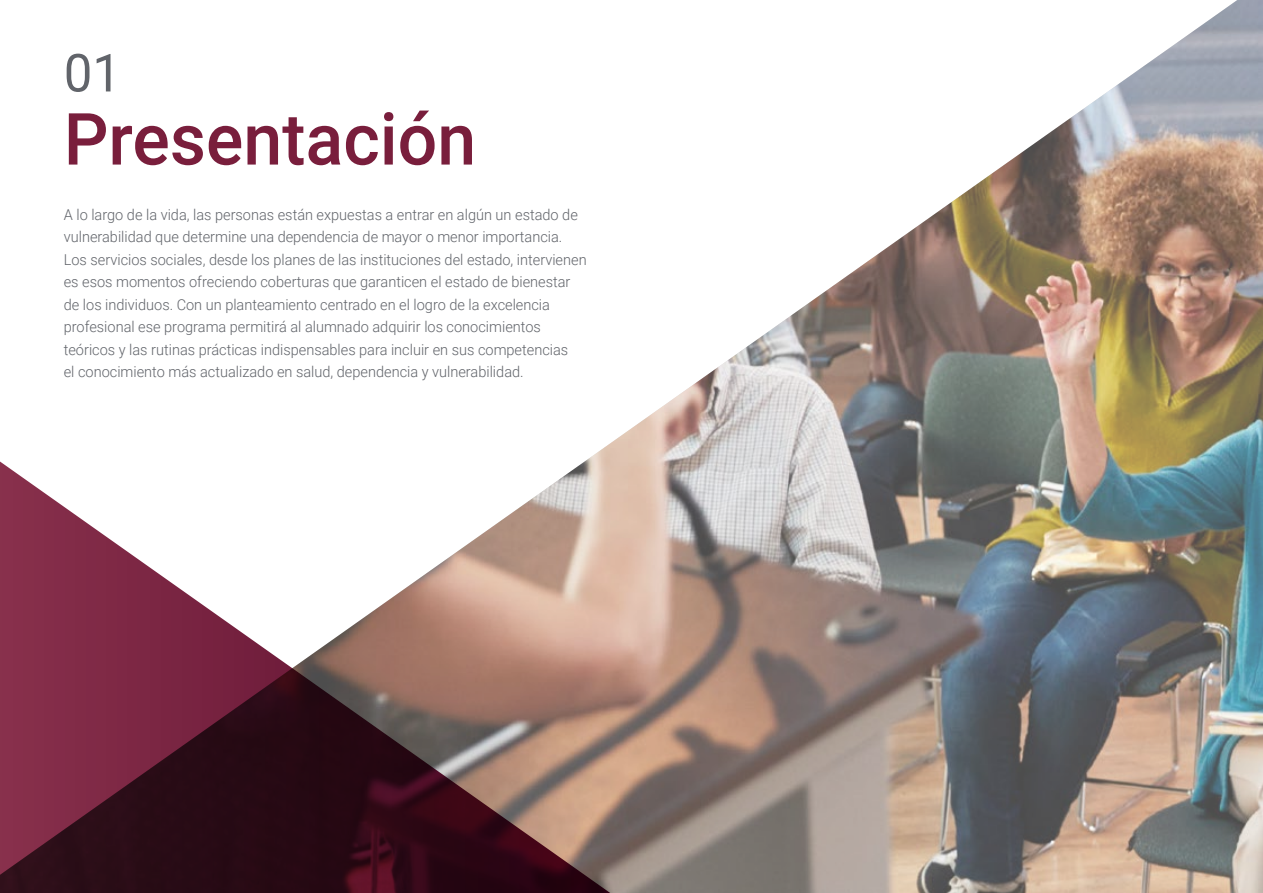
<style>
.page{position:relative;width:1263px;height:893px;background:#fff}
.page>*{position:absolute;margin:0;border:0;box-sizing:border-box;transform-origin:0 0}
.t1{font:500 72px "Roboto";color:#791e3c}
.t2{font:52.5px "Roboto";color:#61646a}
.t3{font:300 15px/22.5px "Roboto";color:#61646a}
</style>
<div class="page">
<img style="left:607px;top:0;width:656px;height:893px">
<svg style="left:0;top:446px;width:640px;height:447px"></svg>
<h2 class="t2" style="left:64px;top:36px;width:59px">01</h2>
<h1 class="t1" style="left:64px;top:89px;width:414px">Presentación</h1>
<p class="t3" style="left:64px;top:202px;width:524px">A lo largo de la vida, las personas están expuestas a entrar en algún un estado de vulnerabilidad que determine una dependencia de mayor o menor importancia.<br>Los servicios sociales, desde los planes de las instituciones del estado, intervienen es esos momentos ofreciendo coberturas que garanticen el estado de bienestar de los individuos. Con un planteamiento centrado en el logro de la excelencia profesional ese programa permitirá al alumnado adquirir los conocimientos teóricos y las rutinas prácticas indispensables para incluir en sus competencias<br>el conocimiento más actualizado en salud, dependencia y vulnerabilidad.</p>
</div>
